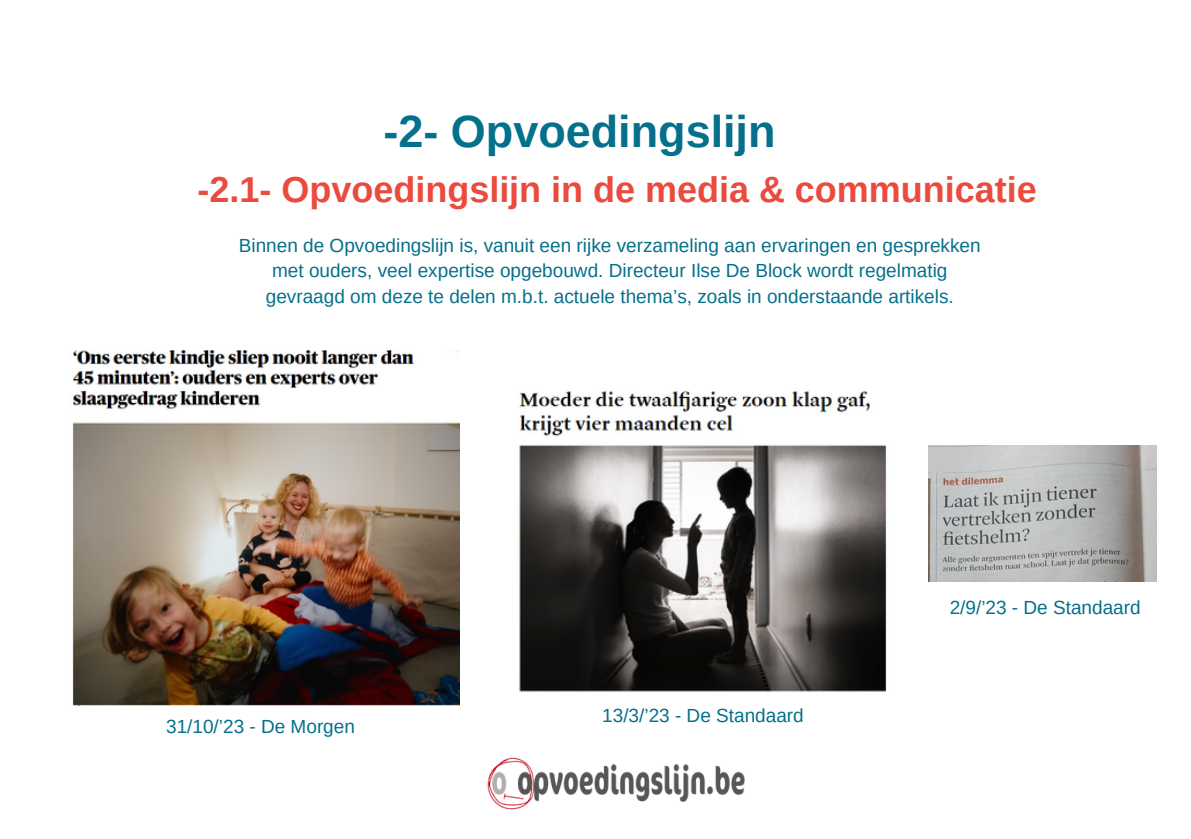
<style>
.page{position:relative;width:1191px;height:839px;background:#fff}
.page>*{position:absolute;margin:0;border:0;box-sizing:border-box;transform-origin:0 0}
.t1{font:700 45px "Arimo";color:#05708b}
.t2{font:700 36px "Arimo";color:#eb4b3e}
.t3{font:19px/25.6px "Arimo";color:#05708b;text-align:center}
</style>
<div class="page">
<img style="left:928px;top:445px;width:228px;height:136px">
<img style="left:72px;top:351px;width:388px;height:354px">
<img style="left:519px;top:391px;width:368px;height:300px">
<img style="left:487px;top:757px;width:258px;height:53px">
<p class="t1" style="left:384px;top:106px;width:394px">-2- Opvoedingslijn</p>
<p class="t2" style="left:198px;top:169px;width:841px">-2.1- Opvoedingslijn in de media &amp; communicatie</p>
<p class="t3" style="left:239px;top:232px;width:743px">Binnen de Opvoedingslijn is, vanuit een rijke verzameling aan ervaringen en gesprekken met ouders, veel expertise opgebouwd. Directeur Ilse De Block wordt regelmatig gevraagd om deze te delen m.b.t. actuele thema’s, zoals in onderstaande artikels.</p>
<p class="t3" style="left:166px;top:713px;width:190px">31/10/’23 - De Morgen</p>
<p class="t3" style="left:602px;top:702px;width:203px">13/3/’23 - De Standaard</p>
<p class="t3" style="left:950px;top:594px;width:193px">2/9/’23 - De Standaard</p>
</div>
